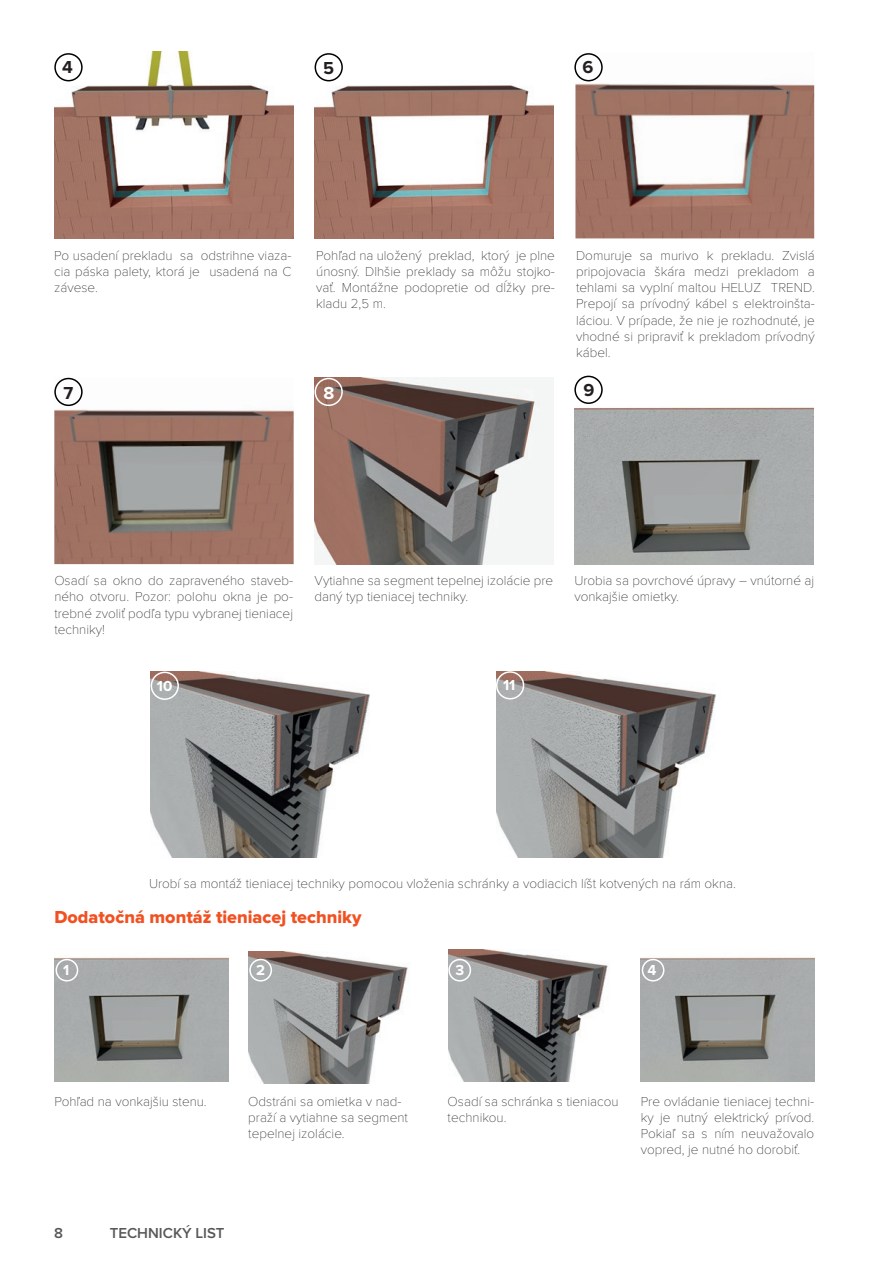
<style>
.page{position:relative;width:893px;height:1263px;background:#fff}
.page>*{position:absolute;margin:0;border:0;box-sizing:border-box;transform-origin:0 0}
.t1{font:18px "Proxima Nova Extrabld";color:#f15122}
.t2{font:700 18px "Proxima Nova";color:#231f20}
.t3{font:700 18px "Proxima Nova";color:#fff}
.t4{font:600 15px "Proxima Nova";color:#57585a}
.t5{font:700 15px "Proxima Nova";color:#fff}
.t6{font:100 13.5px/16.2px "Proxima Nova T";color:#231f20;text-align:justify}
</style>
<div class="page">
<img style="left:151px;top:672px;width:219px;height:186px">
<img style="left:314px;top:378px;width:239px;height:186px">
<img style="left:54px;top:378px;width:240px;height:186px">
<img style="left:575px;top:53px;width:239px;height:185px">
<img style="left:315px;top:53px;width:238px;height:185px">
<img style="left:55px;top:52px;width:239px;height:186px">
<img style="left:496px;top:672px;width:220px;height:186px">
<img style="left:574px;top:396px;width:239px;height:168px">
<div style="left:54px;top:53px;width:29px;height:28px;border:2px solid #000;border-radius:50%"></div>
<div style="left:315px;top:53px;width:28px;height:28px;border:2px solid #000;border-radius:50%"></div>
<div style="left:574px;top:53px;width:29px;height:28px;border:2px solid #000;border-radius:50%"></div>
<div style="left:54px;top:378px;width:29px;height:28px;border:2px solid #000;border-radius:50%"></div>
<div style="left:315px;top:378px;width:28px;height:28px;border:2px solid #fff;border-radius:50%"></div>
<div style="left:574px;top:376px;width:29px;height:28px;border:2px solid #000;border-radius:50%"></div>
<div style="left:151px;top:672px;width:28px;height:28px;border:2px solid #fff;border-radius:50%"></div>
<div style="left:496px;top:671px;width:28px;height:28px;border:2px solid #fff;border-radius:50%"></div>
<img style="left:55px;top:957px;width:173px;height:124px">
<img style="left:641px;top:957px;width:173px;height:124px">
<img style="left:448px;top:949px;width:160px;height:132px">
<img style="left:248px;top:951px;width:162px;height:133px">
<div style="left:448px;top:959px;width:23px;height:22px;border:2px solid #fff;border-radius:50%"></div>
<div style="left:56px;top:959px;width:22px;height:22px;border:2px solid #fff;border-radius:50%"></div>
<div style="left:249px;top:959px;width:23px;height:22px;border:2px solid #fff;border-radius:50%"></div>
<div style="left:642px;top:959px;width:22px;height:22px;border:2px solid #fff;border-radius:50%"></div>
<h1 class="t2" style="left:62px;top:54px;width:12px">4</h1>
<h1 class="t2" style="left:323px;top:54px;width:12px">5</h1>
<h1 class="t2" style="left:583px;top:53px;width:12px">6</h1>
<p class="t6" style="left:54px;top:246px;width:239px">Po usadení prekladu sa odstrihne viaza&shy;cia páska palety, ktorá je usadená na C závese.</p>
<p class="t6" style="left:316px;top:246px;width:240px">Pohľad na uložený preklad, ktorý je plne únosný. Dlhšie preklady sa môžu stojko&shy;vať. Montážne podopretie od dĺžky pre&shy;kladu 2,5 m.</p>
<p class="t6" style="left:576px;top:246px;width:240px">Domuruje sa murivo k prekladu. Zvislá pripojovacia škára medzi prekladom a tehlami sa vyplní maltou HELUZ TREND.<br>Prepojí sa prívodný kábel s elektroinšta&shy;láciou. V prípade, že nie je rozhodnuté, je vhodné si pripraviť k prekladom prívodný kábel.</p>
<h1 class="t2" style="left:64px;top:380px;width:11px">7</h1>
<h1 class="t3" style="left:323px;top:379px;width:12px">8</h1>
<h1 class="t2" style="left:584px;top:377px;width:12px">9</h1>
<p class="t6" style="left:54px;top:572px;width:240px">Osadí sa okno do zapraveného staveb&shy;ného otvoru. Pozor: polohu okna je po&shy;trebné zvoliť podľa typu vybranej tieniacej techniky!</p>
<p class="t6" style="left:314px;top:572px;width:240px">Vytiahne sa segment tepelnej izolácie pre daný typ tieniacej techniky.</p>
<p class="t6" style="left:574px;top:572px;width:241px">Urobia sa povrchové úpravy – vnútorné aj vonkajšie omietky.</p>
<p class="t5" style="left:157px;top:675px;width:17px">10</p>
<p class="t5" style="left:503px;top:674px;width:14px">11</p>
<p class="t6" style="left:149px;top:875px;width:588px">Urobí sa montáž tieniacej techniky pomocou vloženia schránky a vodiacich líšt kotvených na rám okna.</p>
<h1 class="t1" style="left:54px;top:908px;width:309px">Dodatočná montáž tieniacej techniky</h1>
<p class="t5" style="left:63px;top:959px;width:8px">1</p>
<p class="t5" style="left:256px;top:959px;width:10px">2</p>
<p class="t5" style="left:455px;top:959px;width:10px">3</p>
<p class="t5" style="left:648px;top:959px;width:10px">4</p>
<p class="t6" style="left:54px;top:1092px;width:154px">Pohľad na vonkajšiu stenu.</p>
<p class="t6" style="left:248px;top:1092px;width:161px;text-align:left">Odstráni sa omietka v nad&shy;praží a vytiahne sa segment tepelnej izolácie.</p>
<p class="t6" style="left:448px;top:1092px;width:172px">Osadí sa schránka s tieniacou technikou.</p>
<p class="t6" style="left:641px;top:1092px;width:175px">Pre ovládanie tieniacej techni&shy;ky je nutný elektrický prívod.<br>Pokiaľ sa s ním neuvažovalo vopred, je nutné ho dorobiť.</p>
<p class="t4" style="left:54px;top:1222px;width:10px">8</p>
<p class="t4" style="left:110px;top:1222px;width:116px">TECHNICKÝ LIST</p>
</div>
